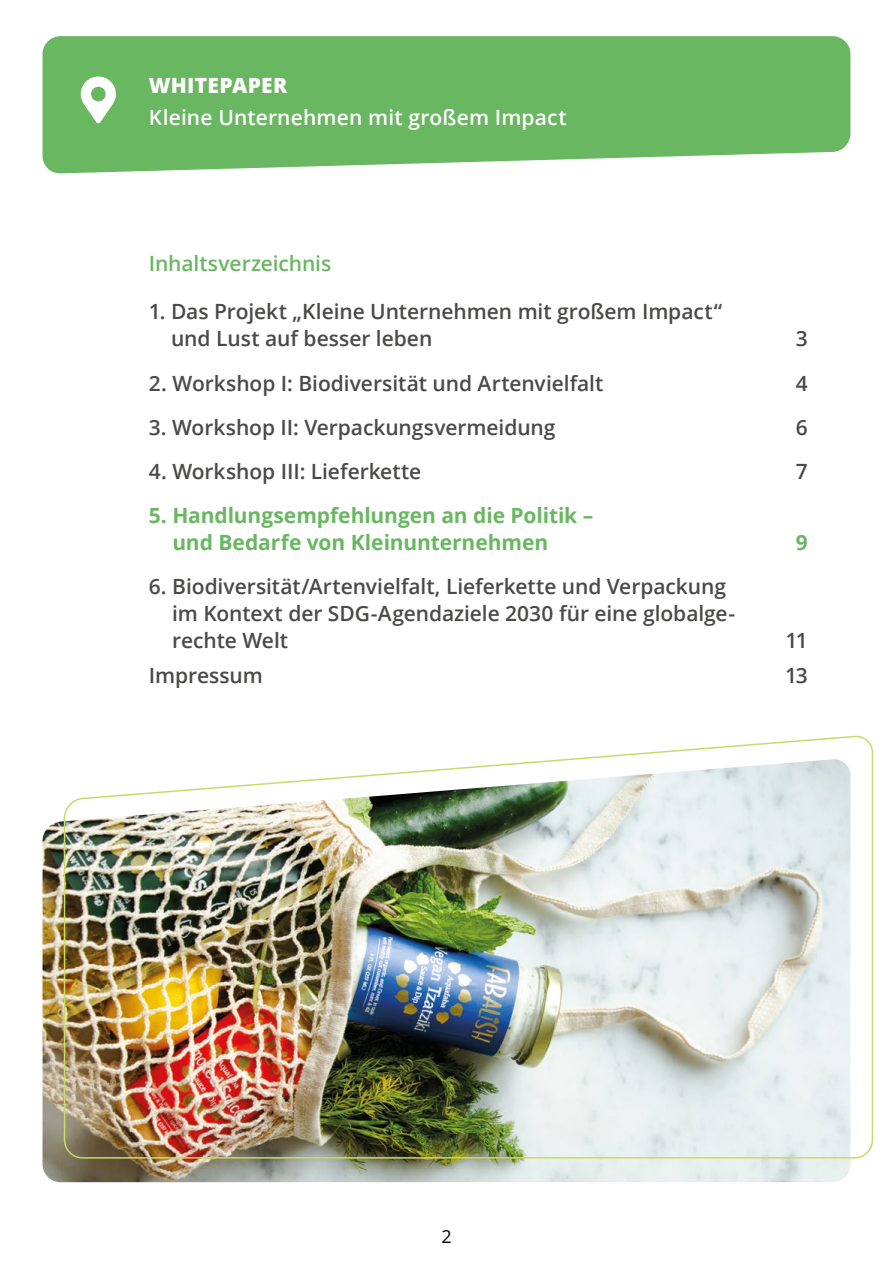
<style>
.page{position:relative;width:893px;height:1263px;background:#fff}
.page>*{position:absolute;margin:0;border:0;box-sizing:border-box;transform-origin:0 0}
.t1{font:600 21px/27px "Open Sans";color:#4a4a49}
.t2{font:700 21px/27px "Open Sans";letter-spacing:-.005em;color:#69b760}
.Whitepaper_oben{font:600 21px "Open Sans";letter-spacing:.005em;color:#fff}
.t3{font:600 21px "Open Sans";letter-spacing:-.005em;color:#69b760}
.Whitepaper_oben-2{font:800 21px "Open Sans";letter-spacing:.015em;color:#fff}
.Head_M__Hellblau{font:18px "Open Sans";color:#000}
</style>
<div class="page">
<svg style="left:43px;top:36px;width:807px;height:138px;background:#76bd6d"></svg>
<img style="left:43px;top:821px;width:807px;height:361px">
<img style="left:63px;top:736px;width:811px;height:423px">
<svg style="left:81px;top:77px;width:35px;height:46px"></svg>
<h2 class="Whitepaper_oben-2" style="left:149px;top:69px;width:140px">WHITEPAPER</h2>
<h2 class="Whitepaper_oben" style="left:149px;top:103px;width:419px">Kleine Unternehmen mit großem Impact</h2>
<p class="t3" style="left:149px;top:249px;width:184px">Inhaltsverzeichnis</p>
<p class="t1" style="left:171px;top:298px;width:552px;text-indent:-22px">1. Das Projekt „Kleine Unternehmen mit großem Impact“ und Lust auf besser leben</p>
<p class="t1" style="left:796px;top:325px;width:13px">3</p>
<p class="t1" style="left:149px;top:369px;width:456px">2. Workshop I: Biodiversität und Artenvielfalt</p>
<p class="t1" style="left:796px;top:369px;width:13px">4</p>
<p class="t1" style="left:149px;top:413px;width:408px">3. Workshop II: Verpackungsvermeidung</p>
<p class="t1" style="left:796px;top:413px;width:13px">6</p>
<p class="t1" style="left:149px;top:457px;width:274px">4. Workshop III: Lieferkette</p>
<p class="t1" style="left:796px;top:457px;width:13px">7</p>
<p class="t2" style="left:172px;top:501px;width:422px;text-indent:-24px">5. Handlungsempfehlungen an die Politik – und Bedarfe von Kleinunternehmen</p>
<p class="t2" style="left:796px;top:528px;width:13px">9</p>
<p class="t1" style="left:172px;top:572px;width:564px;text-indent:-23px">6. Biodiversität/Artenvielfalt, Lieferkette und Verpackung im Kontext der SDG-Agendaziele 2030 für eine globalge&shy;rechte Welt</p>
<p class="t1" style="left:785px;top:626px;width:24px">11</p>
<p class="t1" style="left:149px;top:661px;width:116px">Impressum</p>
<p class="t1" style="left:785px;top:661px;width:24px">13</p>
<p class="Head_M__Hellblau" style="left:441px;top:1224px;width:12px">2</p>
</div>
